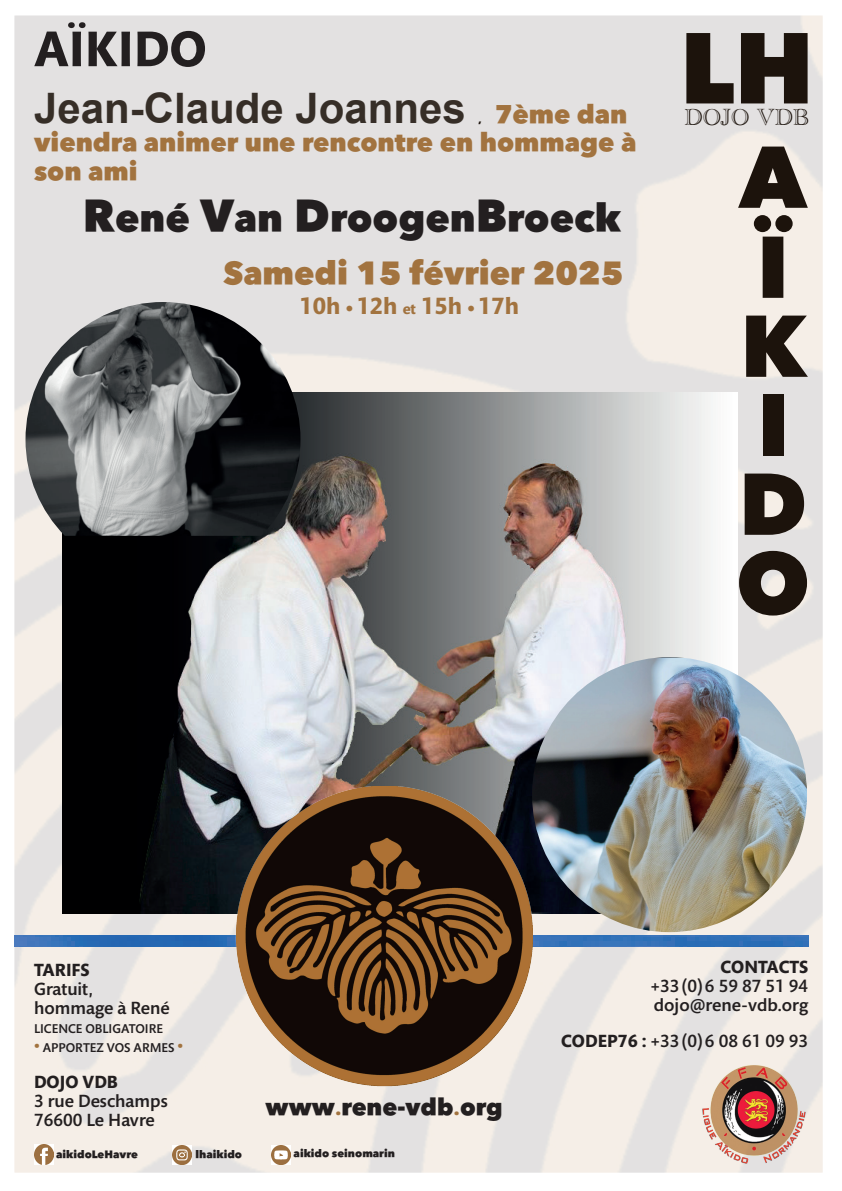
<style>
.page{position:relative;width:842px;height:1191px;background:#fff}
.page>*{position:absolute;margin:0;border:0;box-sizing:border-box;transform-origin:0 0}
.t1{font:800 92px "Shorai Sans Std N";color:#1c130c}
.t2{font:800 80px/79px "Shorai Sans Std N";color:#1c130c}
.t3{font:700 51px "Mundo Sans Pro";color:#231f20}
.t4{font:700 42px "Arial";color:#362e27}
.t5{font:800 36px "Shorai Sans Std N";color:#231f20}
.t6{font:800 30px "Shorai Sans Std N";color:#a2733f}
.t7{font:800 24px/28.8px "Shorai Sans Std N";color:#a2733f}
.t8{font:700 24px "Mundo Sans Pro";color:#a2733f}
.t9{font:24px "Academy Engraved Let Plain";letter-spacing:-.01em;color:#1c130c}
.t10{font:800 22px "Shorai Sans Std N";color:#231f20}
.t11{font:500 18px/19px "Mundo Sans Std";color:#231f20}
.t12{font:700 18px "Mundo Sans Pro";color:#231f20}
.t13{font:500 13px "Mundo Sans Std";color:#231f20}
.t14{font:800 10px "Shorai Sans Std N";color:#231f20}
.t15{font:800 8px "Shorai Sans Std N";color:#1c130c}
.s1{font-size:42px}
.s2{font-family:"Shorai Sans Std N";font-weight:800;font-size:15px}
.s3{font-size:15px}
.s4{font-size:18px;color:#a2733f}
.s5{font-family:"Mundo Sans Pro";font-weight:700;font-size:24px;color:#a2733f}
.s6{font-family:"Mundo Sans Pro";font-weight:700}
</style>
<div class="page">
<img style="left:14px;top:16px;width:808px;height:1156px">
<img style="left:62px;top:393px;width:675px;height:520px">
<img style="left:14px;top:935px;width:794px;height:11px">
<img style="left:34px;top:1144px;width:19px;height:20px">
<img style="left:172px;top:1145px;width:19px;height:19px">
<img style="left:271px;top:1145px;width:19px;height:19px">
<img style="left:235px;top:787px;width:298px;height:299px">
<img style="left:700px;top:1061px;width:108px;height:103px">
<img style="left:26px;top:302px;width:274px;height:234px">
<img style="left:532px;top:657px;width:275px;height:275px;border-radius:137px">
<h3 class="t3" style="left:34px;top:19px;width:174px">AÏKIDO</h3>
<h3 class="t4" style="left:34px;top:80px;width:433px">Jean-Claude Joannes</h3>
<h3 class="t7" style="left:34px;top:101px;width:604px;text-indent:460px">7ème dan viendra animer une rencontre en hommage à son ami</h3>
<h3 class="t5" style="left:83px;top:193px;width:540px"><span class="s1">R</span>ené <span class="s1">V</span>an <span class="s1">D</span>roogen<span class="s1">B</span>roeck</h3>
<h3 class="t6" style="left:223px;top:252px;width:402px">Samedi 15 février 2025</h3>
<h3 class="t8" style="left:300px;top:292px;width:221px">10h <span class="s2">•</span> 12h <span class="s3">et</span> 15h <span class="s2">•</span> 17h</h3>
<p class="t15" style="left:479px;top:114px;width:5px">,</p>
<h1 class="t1" style="left:680px;top:5px;width:136px">LH</h1>
<h3 class="t9" style="left:685px;top:99px;width:125px">DOJO VDB</h3>
<h2 class="t2" style="left:739px;top:137px;width:69px;line-height:90px">A<br>Ï</h2>
<h2 class="t2" style="left:736px;top:312px;width:75px">K<br>I<br>D<br>O</h2>
<p class="t12" style="left:34px;top:959px;width:57px">TARIFS</p>
<p class="t11" style="left:34px;top:979px;width:137px">Gratuit, hommage à René</p>
<p class="t13" style="left:34px;top:1021px;width:130px">LICENCE OBLIGATOIRE</p>
<p class="t13" style="left:34px;top:1040px;width:151px"><span class="s4">•</span> APPORTEZ VOS ARMES <span class="s4">•</span></p>
<p class="t12" style="left:34px;top:1071px;width:85px">DOJO VDB</p>
<p class="t11" style="left:34px;top:1091px;width:135px">3 rue Deschamps<br>76600 Le Havre</p>
<p class="t10" style="left:266px;top:1091px;width:238px">www<span class="s5">.</span>rene-vdb<span class="s5">.</span>org</p>
<p class="t14" style="left:56px;top:1147px;width:83px">aikidoLeHavre</p>
<p class="t14" style="left:196px;top:1147px;width:48px">lhaikido</p>
<p class="t14" style="left:294px;top:1146px;width:103px">aikido seinomarin</p>
<p class="t12" style="left:720px;top:957px;width:89px">CONTACTS</p>
<p class="t11" style="left:651px;top:977px;width:159px">+33(0)6 59 87 51 94 dojo@rene-vdb.org</p>
<p class="t11" style="left:561px;top:1032px;width:249px"><span class="s6">CODEP76 :</span> +33(0)6 08 61 09 93</p>
</div>
